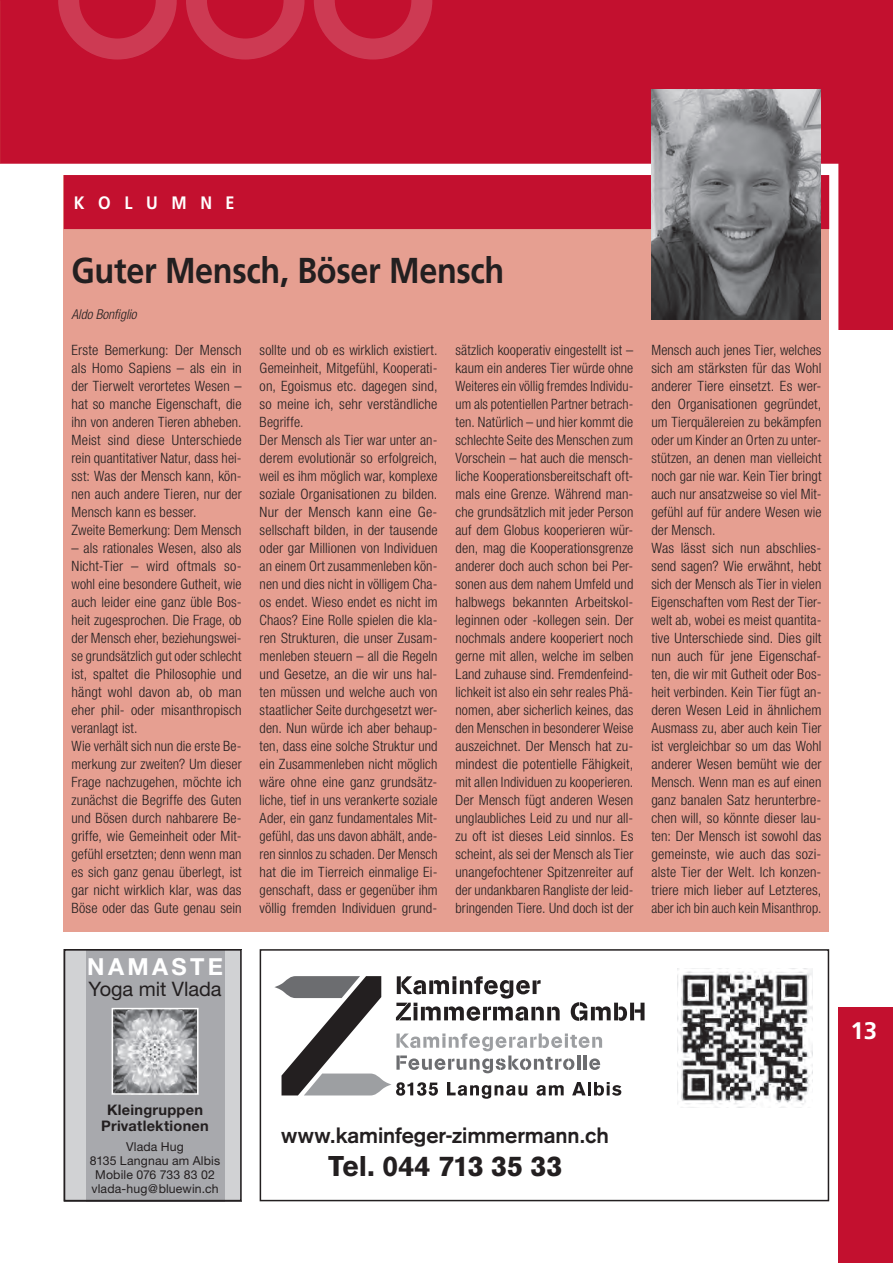
<style>
.page{position:relative;width:893px;height:1263px;background:#fff}
.page>*{position:absolute;margin:0;border:0;box-sizing:border-box;transform-origin:0 0}
.t1{font:700 36px "Frutiger LT Std";letter-spacing:-.01em;color:#231f20;scale:.9 1}
.t2{font:900 28.05px "Akzidenz Grotesk";color:#231f20}
.t3{font:700 24px "Frutiger LT Std";color:#fff}
.t4{font:700 23.55px "Helvetica Neue";letter-spacing:.145em;color:#fff}
.t5{font:700 21.9px "Akzidenz Grotesk";letter-spacing:-.005em;color:#231f20}
.t6{font:19.95px "Helvetica Neue";letter-spacing:-.005em;color:#231f20}
.t7{font:700 18px "Frutiger LT Std";letter-spacing:.84em;color:#fff;scale:.9 1}
.t8{font:700 14.55px/16px "Helvetica Neue";letter-spacing:.015em;color:#231f20;text-align:center}
.t9{font:300 condensed 14.25px/18px "Helvetica Neue LT Std";letter-spacing:.005em;color:#231f20}
.t10{font:italic 300 condensed 13.5px "Helvetica Neue LT Std";color:#231f20}
.t11{font:12.3px/13.8px "Helvetica Neue";letter-spacing:.01em;color:#231f20;text-align:center}
</style>
<div class="page">
<div style="left:839px;top:1008px;width:54px;height:255px;background:#c3102f"></div>
<svg style="left:1px;top:0;width:892px;height:330px;background:#ca2f4a"></svg>
<div style="left:64px;top:175px;width:765px;height:756px;background:#e69f91"></div>
<div style="left:65px;top:176px;width:763px;height:52px;background:#c3102f"></div>
<div style="left:64px;top:175px;width:765px;height:54px;border:2px solid #c3102f"></div>
<img style="left:0;top:0;width:1px;height:283px">
<svg style="left:67px;top:952px;width:172px;height:246px;background:#b1b2b6"></svg>
<img style="left:115px;top:1011px;width:81px;height:81px">
<div style="left:112px;top:1008px;width:87px;height:87px;border:2px solid #fff"></div>
<div style="left:64px;top:949px;width:178px;height:252px;border:2px solid #231f20"></div>
<svg style="left:274px;top:976px;width:527px;height:132px"></svg>
<img style="left:677px;top:968px;width:136px;height:139px">
<div style="left:260px;top:949px;width:569px;height:252px;border:2px solid #231f20"></div>
<img style="left:651px;top:89px;width:169px;height:230px">
<svg style="left:58px;top:0;width:119px;height:60px;background:#c7223f"></svg>
<svg style="left:186px;top:0;width:119px;height:60px;background:#c7223f"></svg>
<svg style="left:314px;top:0;width:118px;height:60px;background:#c7233f"></svg>
<p class="t7" style="left:74px;top:192px;width:180px">KOLUMNE</p>
<h1 class="t1" style="left:72px;top:249px;width:482px">Guter Mensch, Böser Mensch</h1>
<p class="t10" style="left:72px;top:307px;width:67px">Aldo Bonfiglio</p>
<p class="t9" style="left:72px;top:341px;width:172px">Erste Bemerkung: Der Mensch als Homo Sapiens – als ein in der Tierwelt verortetes Wesen – hat so manche Eigenschaft, die ihn von anderen Tieren abheben.<br>Meist sind diese Unterschiede rein quantitativer Natur, dass hei&shy;sst: Was der Mensch kann, kön&shy;nen auch andere Tieren, nur der<br>Mensch kann es besser.<br>Zweite Bemerkung: Dem Mensch</p>
<p class="t9" style="left:72px;top:539px;width:172px">– als rationales Wesen, also als<br>Nicht-Tier – wird oftmals so&shy;wohl eine besondere Gutheit, wie auch leider eine ganz üble Bos&shy;heit zugesprochen. Die Frage, ob der Mensch eher, beziehungswei&shy;se grundsätzlich gut oder schlecht ist, spaltet die Philosophie und hängt wohl davon ab, ob man eher phil- oder misanthropisch veranlagt ist.<br>Wie verhält sich nun die erste Be&shy;merkung zur zweiten? Um dieser<br>Frage nachzugehen, möchte ich zunächst die Begriffe des Guten und Bösen durch nahbarere Be&shy;griffe, wie Gemeinheit oder Mit&shy;gefühl ersetzten; denn wenn man es sich ganz genau überlegt, ist gar nicht wirklich klar, was das<br>Böse oder das Gute genau sein</p>
<h3 class="t4" style="left:87px;top:952px;width:137px">NAMASTE</h3>
<h3 class="t6" style="left:88px;top:977px;width:135px">Yoga mit Vlada</h3>
<p class="t9" style="left:260px;top:341px;width:179px">sollte und ob es wirklich existiert.<br>Gemeinheit, Mitgefühl, Kooperati&shy;on, Egoismus etc. dagegen sind, so meine ich, sehr verständliche<br>Begriffe.<br>Der Mensch als Tier war unter an&shy;derem evolutionär so erfolgreich, weil es ihm möglich war, komplexe soziale Organisationen zu bilden.<br>Nur der Mensch kann eine Ge&shy;sellschaft bilden, in der tausende oder gar Millionen von Individuen an einem Ort zusammenleben kön&shy;nen und dies nicht in völligem Cha&shy;os endet. Wieso endet es nicht im<br>Chaos? Eine Rolle spielen die kla&shy;ren Strukturen, die unser Zusam&shy;menleben steuern – all die Regeln und Gesetze, an die wir uns hal&shy;ten müssen und welche auch von staatlicher Seite durchgesetzt wer&shy;den. Nun würde ich aber behaup&shy;ten, dass eine solche Struktur und ein Zusammenleben nicht möglich wäre ohne eine ganz grundsätz&shy;liche, tief in uns verankerte soziale<br>Ader, ein ganz fundamentales Mit&shy;gefühl, das uns davon abhält, ande&shy;ren sinnlos zu schaden. Der Mensch hat die im Tierreich einmalige Ei&shy;genschaft, dass er gegenüber ihm völlig fremden Individuen grund-</p>
<p class="t9" style="left:455px;top:341px;width:179px;text-align:justify">sätzlich kooperativ eingestellt ist – kaum ein anderes Tier würde ohne Weiteres ein völlig fremdes Individu&shy;um als potentiellen Partner betrach&shy;ten. Natürlich – und hier kommt die schlechte Seite des Menschen zum Vorschein – hat auch die mensch&shy;liche Kooperationsbereitschaft oft&shy;mals eine Grenze. Während man&shy;che grundsätzlich mit jeder Person auf dem Globus kooperieren wür&shy;den, mag die Kooperationsgrenze anderer doch auch schon bei Per&shy;sonen aus dem nahem Umfeld und halbwegs bekannten Arbeitskol&shy;leginnen oder -kollegen sein. Der nochmals andere kooperiert noch gerne mit allen, welche im selben Land zuhause sind. Fremdenfeind&shy;lichkeit ist also ein sehr reales Phä&shy;nomen, aber sicherlich keines, das den Menschen in besonderer Weise auszeichnet. Der Mensch hat zu&shy;mindest die potentielle Fähigkeit, mit allen Individuen zu kooperieren.<br>Der Mensch fügt anderen Wesen unglaubliches Leid zu und nur all&shy;zu oft ist dieses Leid sinnlos. Es scheint, als sei der Mensch als Tier unangefochtener Spitzenreiter auf der undankbaren Rangliste der leid&shy;bringenden Tiere. Und doch ist der</p>
<p class="t9" style="left:651px;top:341px;width:172px">Mensch auch jenes Tier, welches sich am stärksten für das Wohl anderer Tiere einsetzt. Es wer&shy;den Organisationen gegründet, um Tierquälereien zu bekämpfen oder um Kinder an Orten zu unter&shy;stützen, an denen man vielleicht noch gar nie war. Kein Tier bringt auch nur ansatzweise so viel Mit&shy;gefühl auf für andere Wesen wie der Mensch.<br>Was lässt sich nun abschlies&shy;send sagen? Wie erwähnt, hebt sich der Mensch als Tier in vielen<br>Eigenschaften vom Rest der Tier&shy;welt ab, wobei es meist quantita&shy;tive Unterschiede sind. Dies gilt nun auch für jene Eigenschaf&shy;ten, die wir mit Gutheit oder Bos&shy;heit verbinden. Kein Tier fügt an&shy;deren Wesen Leid in ähnlichem<br>Ausmass zu, aber auch kein Tier ist vergleichbar so um das Wohl anderer Wesen bemüht wie der<br>Mensch. Wenn man es auf einen ganz banalen Satz herunterbre&shy;chen will, so könnte dieser lau&shy;ten: Der Mensch ist sowohl das gemeinste, wie auch das sozi&shy;alste Tier der Welt. Ich konzen&shy;triere mich lieber auf Letzteres, aber ich bin auch kein Misanthrop.</p>
<p class="t8" style="left:101px;top:1101px;width:109px">Kleingruppen<br>Privatlektionen</p>
<p class="t11" style="left:90px;top:1140px;width:132px">Vlada Hug<br>8135 Langnau am Albis<br>Mobile 076 733 83 02 vlada-hug@bluewin.ch</p>
<h3 class="t5" style="left:281px;top:1122px;width:329px">www.kaminfeger-zimmermann.ch</h3>
<h2 class="t2" style="left:328px;top:1149px;width:235px">Tel. 044 713 35 33</h2>
<h3 class="t3" style="left:850px;top:1016px;width:28px">13</h3>
</div>
